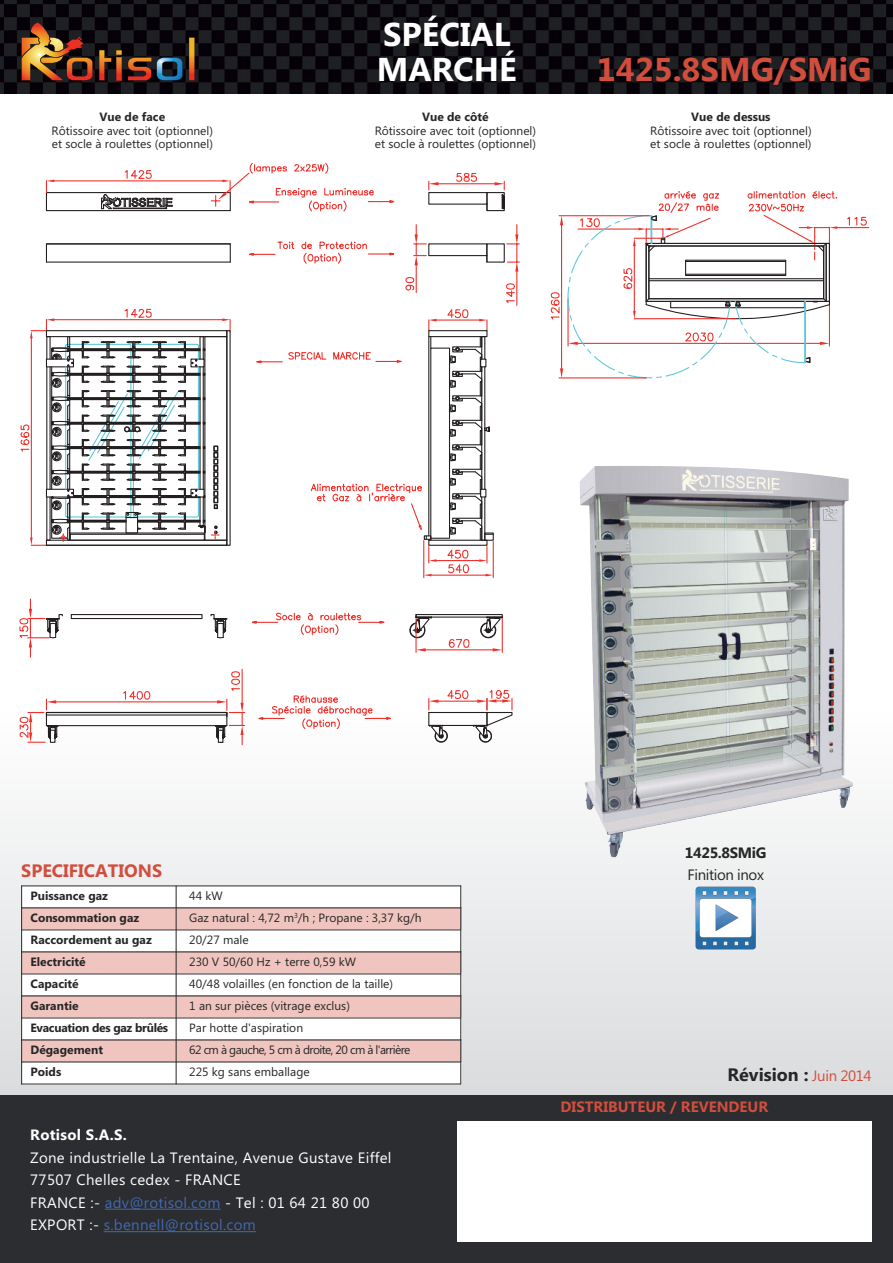
<style>
.page{position:relative;width:893px;height:1263px;background:#fff}
.page>*{position:absolute;margin:0;border:0;box-sizing:border-box;transform-origin:0 0}
.t1{font:700 33px "Microsoft Tai Le";color:#d14e3d}
.t2{font:700 33px/34.5px "Microsoft Tai Le";color:#fff}
.t3{font:700 18px "Microsoft Tai Le";color:#272627}
.t4{font:700 18px "Microsoft Tai Le";color:#d14e3d}
.t5{font:15px/22.5px "Microsoft Tai Le";letter-spacing:.02em;color:#fff}
.t6{font:700 15px "Microsoft Tai Le";color:#d14e3d}
.t7{font:700 15px "Microsoft Tai Le";letter-spacing:.02em;color:#fff}
.t8{font:15px "Microsoft Tai Le";letter-spacing:-.025em;color:#272627}
.t9{font:700 15px "Microsoft Tai Le";letter-spacing:-.025em;color:#272627}
.t10{font:12px/13.5px "Microsoft Tai Le";color:#272627}
.t11{font:700 12px "Microsoft Tai Le";color:#272627}
.t12{font:12px "Microsoft Tai Le";letter-spacing:-.05em;color:#272627}
.t13{font:700 12px "Microsoft Tai Le";letter-spacing:-.025em;color:#272627}
.s1{color:#4468af}
.s2{font-weight:400;font-size:15px;color:#d14e3d}
</style>
<div class="page">
<div style="left:0;top:706px;width:893px;height:389px;background:linear-gradient(to bottom,#fff,#dadcde)"></div>
<img style="left:0;top:0;width:893px;height:94px">
<svg style="left:189px;top:37px;width:6px;height:44px"></svg>
<svg style="left:128px;top:57px;width:55px;height:24px"></svg>
<svg style="left:99px;top:50px;width:23px;height:31px"></svg>
<svg style="left:21px;top:22px;width:72px;height:59px;background:#724524"></svg>
<svg style="left:19px;top:163px;width:500px;height:582px"></svg>
<hr style="left:837px;top:227px;width:32px;height:1px;background:#ee2f2a">
<svg style="left:847px;top:216px;width:20px;height:10px"></svg>
<svg style="left:550px;top:191px;width:287px;height:188px"></svg>
<div style="left:0;top:1095px;width:893px;height:168px;background:#2b2d30"></div>
<hr style="left:105px;top:1209px;width:116px;height:1px;background:#4468af">
<hr style="left:104px;top:1231px;width:152px;height:1px;background:#4468af">
<div style="left:457px;top:1121px;width:415px;height:121px;background:#fff"></div>
<div style="left:21px;top:885px;width:155px;height:23px;background:#fff"></div>
<div style="left:176px;top:885px;width:285px;height:23px;background:#fff"></div>
<div style="left:21px;top:908px;width:155px;height:22px;background:#f0c5bf"></div>
<div style="left:176px;top:908px;width:285px;height:22px;background:#f0c5bf"></div>
<div style="left:21px;top:930px;width:155px;height:22px;background:#fff"></div>
<div style="left:176px;top:930px;width:285px;height:22px;background:#fff"></div>
<div style="left:21px;top:952px;width:155px;height:22px;background:#f0c5bf"></div>
<div style="left:176px;top:952px;width:285px;height:22px;background:#f0c5bf"></div>
<div style="left:21px;top:974px;width:155px;height:22px;background:#fff"></div>
<div style="left:176px;top:974px;width:285px;height:22px;background:#fff"></div>
<div style="left:21px;top:996px;width:155px;height:22px;background:#f0c5bf"></div>
<div style="left:176px;top:996px;width:285px;height:22px;background:#f0c5bf"></div>
<div style="left:21px;top:1018px;width:155px;height:22px;background:#fff"></div>
<div style="left:176px;top:1018px;width:285px;height:22px;background:#fff"></div>
<div style="left:21px;top:1040px;width:155px;height:22px;background:#f0c5bf"></div>
<div style="left:176px;top:1040px;width:285px;height:22px;background:#f0c5bf"></div>
<div style="left:21px;top:1062px;width:155px;height:22px;background:#fff"></div>
<div style="left:176px;top:1062px;width:285px;height:22px;background:#fff"></div>
<hr style="left:21px;top:885px;width:1px;height:199px;background:#272627">
<hr style="left:176px;top:885px;width:1px;height:199px;background:#272627">
<hr style="left:460px;top:885px;width:1px;height:199px;background:#272627">
<hr style="left:21px;top:885px;width:440px;height:1px;background:#272627">
<hr style="left:21px;top:907px;width:440px;height:1px;background:#272627">
<hr style="left:21px;top:929px;width:440px;height:1px;background:#272627">
<hr style="left:21px;top:951px;width:440px;height:1px;background:#272627">
<hr style="left:21px;top:973px;width:440px;height:1px;background:#272627">
<hr style="left:21px;top:995px;width:440px;height:1px;background:#272627">
<hr style="left:21px;top:1017px;width:440px;height:1px;background:#272627">
<hr style="left:21px;top:1039px;width:440px;height:1px;background:#272627">
<hr style="left:21px;top:1061px;width:440px;height:1px;background:#272627">
<hr style="left:21px;top:1084px;width:440px;height:1px;background:#272627">
<svg style="left:696px;top:887px;width:60px;height:62px"></svg>
<img style="left:579px;top:466px;width:274px;height:391px">
<p class="t11" style="left:100px;top:110px;width:67px">Vue de face</p>
<p class="t10" style="left:52px;top:124px;width:163px">Rôtissoire avec toit (optionnel) et socle à roulettes (optionnel)</p>
<h1 class="t2" style="left:377px;top:17px;width:141px">SPÉCIAL<br>MARCHÉ</h1>
<p class="t11" style="left:422px;top:110px;width:68px">Vue de côté</p>
<p class="t10" style="left:375px;top:124px;width:163px">Rôtissoire avec toit (optionnel) et socle à roulettes (optionnel)</p>
<h1 class="t1" style="left:597px;top:50px;width:276px">1425.8SMG/SMiG</h1>
<p class="t11" style="left:691px;top:110px;width:81px">Vue de dessus</p>
<p class="t10" style="left:650px;top:124px;width:163px">Rôtissoire avec toit (optionnel) et socle à roulettes (optionnel)</p>
<h2 class="t4" style="left:21px;top:860px;width:142px">SPECIFICATIONS</h2>
<p class="t11" style="left:31px;top:889px;width:79px">Puissance gaz</p>
<p class="t10" style="left:189px;top:889px;width:35px">44 kW</p>
<p class="t11" style="left:31px;top:911px;width:110px">Consommation gaz</p>
<p class="t10" style="left:189px;top:911px;width:234px">Gaz natural : 4,72 m<sup>3</sup>/h ; Propane : 3,37 kg/h</p>
<p class="t11" style="left:31px;top:933px;width:123px">Raccordement au gaz</p>
<p class="t10" style="left:189px;top:933px;width:61px">20/27 male</p>
<p class="t11" style="left:31px;top:955px;width:57px">Electricité</p>
<p class="t10" style="left:189px;top:955px;width:168px">230 V 50/60 Hz + terre 0,59 kW</p>
<p class="t11" style="left:31px;top:977px;width:50px">Capacité</p>
<p class="t10" style="left:189px;top:977px;width:205px">40/48 volailles (en fonction de la taille)</p>
<p class="t11" style="left:31px;top:999px;width:50px">Garantie</p>
<p class="t10" style="left:189px;top:999px;width:162px">1 an sur pièces (vitrage exclus)</p>
<p class="t13" style="left:31px;top:1021px;width:139px">Evacuation des gaz brûlés</p>
<p class="t10" style="left:189px;top:1021px;width:115px">Par hotte d'aspiration</p>
<p class="t11" style="left:31px;top:1043px;width:74px">Dégagement</p>
<p class="t12" style="left:189px;top:1043px;width:223px">62 cm à gauche, 5 cm à droite, 20 cm à l'arrière</p>
<p class="t11" style="left:31px;top:1065px;width:32px">Poids</p>
<p class="t10" style="left:189px;top:1065px;width:122px">225 kg sans emballage</p>
<p class="t7" style="left:30px;top:1126px;width:98px">Rotisol S.A.S.</p>
<p class="t5" style="left:30px;top:1146px;width:363px">Zone industrielle La Trentaine, Avenue Gustave Eiffel 77507 Chelles cedex - FRANCE<br>FRANCE :- <span class="s1">adv@rotisol.com</span> - Tel : 01 64 21 80 00<br>EXPORT :- <span class="s1">s.bennell@rotisol.com</span></p>
<p class="t9" style="left:685px;top:843px;width:83px">1425.8SMiG</p>
<p class="t8" style="left:687px;top:866px;width:78px">Finition inox</p>
<h2 class="t3" style="left:727px;top:1064px;width:146px">Révision : <span class="s2">Juin 2014</span></h2>
<p class="t6" style="left:561px;top:1098px;width:209px">DISTRIBUTEUR / REVENDEUR</p>
</div>
